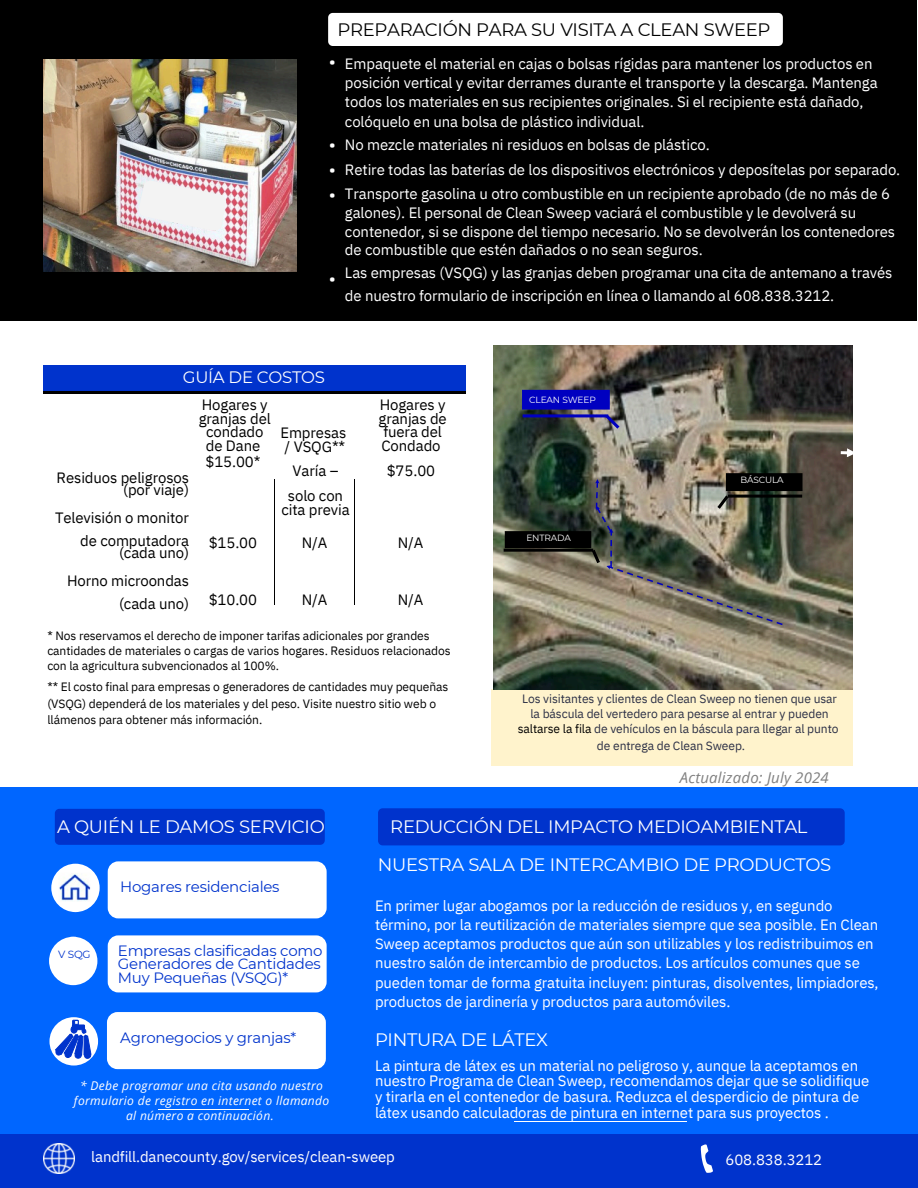
<style>
.page{position:relative;width:918px;height:1188px;background:#fff}
.page>*{position:absolute;margin:0;border:0;box-sizing:border-box;transform-origin:0 0}
.t1{font:18px "Montserrat";letter-spacing:-.015em;color:#fff}
.t2{font:18px "Montserrat";letter-spacing:-.015em;color:#000}
.t3{font:18px/24.8px "IBM Plex Sans";color:#fff;text-align:justify}
.t4{font:16.5px "Montserrat";letter-spacing:-.015em;color:#fff}
.t5{font:15px/19.2px "IBM Plex Sans";letter-spacing:-.005em;color:#fff}
.t6{font:15px/13.5px "IBM Plex Sans";letter-spacing:-.01em;color:#000;text-align:center}
.t7{font:15px/13.5px "Montserrat";letter-spacing:-.015em;color:#03c;text-align:justify}
.t8{font:italic 15px "Open Sans";letter-spacing:.015em;color:#7f7f7f}
.t9{font:12px/14.7px "IBM Plex Sans";letter-spacing:-.01em;color:#000}
.t10{font:12px/14.7px "IBM Plex Sans";letter-spacing:-.01em;color:#2b2f45;text-align:center}
.t11{font:italic 12px/14.7px "Open Sans";letter-spacing:.025em;color:#fff;text-align:center}
.t12{font:10.5px "Montserrat";color:#03c}
.t13{font:9px "Montserrat";letter-spacing:-.015em;color:#fff}
.s1{color:#000}
</style>
<div class="page">
<hr style="left:274px;top:479px;width:1px;height:126px;background:#000">
<div style="left:43px;top:365px;width:423px;height:28px;background:#03c"></div>
<hr style="left:43px;top:392px;width:423px;height:2px;background:#000">
<hr style="left:354px;top:479px;width:1px;height:126px;background:#000">
<div style="left:0;top:0;width:917px;height:321px;background:#000"></div>
<div style="left:0;top:787px;width:918px;height:392px;background:#06f"></div>
<div style="left:109px;top:863px;width:216px;height:54px;background:#fff;border-radius:9px"></div>
<div style="left:108px;top:861px;width:219px;height:57px;border:3px solid #fff;border-radius:9px"></div>
<div style="left:109px;top:937px;width:216px;height:54px;background:#fff;border-radius:9px"></div>
<div style="left:108px;top:935px;width:219px;height:57px;border:3px solid #fff;border-radius:9px"></div>
<div style="left:0;top:1134px;width:918px;height:54px;background:#03c"></div>
<div style="left:492px;top:689px;width:361px;height:76px;background:#fff3cc"></div>
<img style="left:44px;top:1143px;width:30px;height:31px">
<svg style="left:701px;top:1144px;width:12px;height:29px"></svg>
<img style="left:494px;top:345px;width:358px;height:344px">
<div style="left:51px;top:864px;width:49px;height:48px;background:#fff;border-radius:50%"></div>
<div style="left:506px;top:533px;width:84px;height:14px;background:#000"></div>
<div style="left:505px;top:531px;width:86px;height:17px;border:3px solid #000"></div>
<hr style="left:504px;top:549px;width:89px;height:3px;background:#000">
<div style="left:524px;top:391px;width:84px;height:17px;background:#0000c0"></div>
<div style="left:522px;top:390px;width:88px;height:20px;border:3px solid #0000c0"></div>
<hr style="left:523px;top:414px;width:85px;height:3px;background:#0000c0">
<svg style="left:602px;top:412px;width:21px;height:20px"></svg>
<div style="left:727px;top:475px;width:74px;height:15px;background:#000"></div>
<div style="left:726px;top:473px;width:77px;height:18px;border:3px solid #000"></div>
<hr style="left:728px;top:495px;width:74px;height:3px;background:#000">
<svg style="left:841px;top:448px;width:12px;height:9px"></svg>
<img style="left:60px;top:874px;width:29px;height:27px">
<div style="left:49px;top:937px;width:48px;height:48px;background:#fff;border-radius:50%"></div>
<hr style="left:159px;top:1109px;width:90px;height:1px;background:#fff">
<div style="left:49px;top:1017px;width:49px;height:49px;background:#fff;border-radius:50%"></div>
<svg style="left:54px;top:1019px;width:38px;height:40px"></svg>
<div style="left:108px;top:1014px;width:216px;height:54px;background:#fff;border-radius:9px"></div>
<div style="left:107px;top:1012px;width:219px;height:57px;border:3px solid #fff;border-radius:9px"></div>
<div style="left:327px;top:11px;width:457px;height:36px;background:#fff;border-radius:6px"></div>
<div style="left:325px;top:10px;width:461px;height:39px;border:3px solid #000;border-radius:6px"></div>
<img style="left:43px;top:60px;width:254px;height:212px">
<div style="left:55px;top:809px;width:270px;height:36px;background:#03c;border-radius:5px"></div>
<svg style="left:136px;top:179px;width:93px;height:54px;background:#ebdce0"></svg>
<div style="left:378px;top:808px;width:467px;height:37px;background:#03c;border-radius:5px"></div>
<hr style="left:514px;top:1121px;width:173px;height:1px;background:#fff">
<svg style="left:589px;top:479px;width:194px;height:146px;background:#6d6c5d"></svg>
<p class="t2" style="left:337px;top:18px;width:435px">PREPARACIÓN PARA SU VISITA A CLEAN SWEEP</p>
<h3 class="t3" style="left:329px;top:49px;width:9px">•</h3>
<p class="t3" style="left:329px;top:132px;width:9px">• • •</p>
<h5 class="t3" style="left:329px;top:266px;width:9px">•</h5>
<p class="t5" style="left:345px;top:54px;width:534px">Empaquete el material en cajas o bolsas rígidas para mantener los productos en posición vertical y evitar derrames durante el transporte y la descarga. Mantenga todos los materiales en sus recipientes originales. Si el recipiente está dañado, colóquelo en una bolsa de plástico individual.</p>
<p class="t5" style="left:345px;top:132px;width:557px;line-height:24.2px">No mezcle materiales ni residuos en bolsas de plástico.<br>Retire todas las baterías de los dispositivos electrónicos y deposítelas por separado.<br>Transporte gasolina u otro combustible en un recipiente aprobado (de no más de 6</p>
<p class="t5" style="left:345px;top:203px;width:552px;line-height:18.6px">galones). El personal de Clean Sweep vaciará el combustible y le devolverá su contenedor, si se dispone del tiempo necesario. No se devolverán los contenedores de combustible que estén dañados o no sean seguros.</p>
<p class="t5" style="left:345px;top:262px;width:549px;line-height:22.5px">Las empresas (VSQG) y las granjas deben programar una cita de antemano a través de nuestro formulario de inscripción en línea o llamando al 608.838.3212.</p>
<h3 class="t4" style="left:183px;top:367px;width:144px">GUÍA DE COSTOS</h3>
<p class="t6" style="left:199px;top:398px;width:74px">Hogares y granjas del condado de Dane</p>
<p class="t6" style="left:206px;top:454px;width:56px">$15.00*</p>
<h3 class="t6" style="left:280px;top:426px;width:67px">Empresas</h3>
<h3 class="t6" style="left:285px;top:439px;width:62px">/ VSQG**</h3>
<p class="t6" style="left:288px;top:457px;width:57px;line-height:25.8px">Varía – solo con</p>
<p class="t6" style="left:281px;top:503px;width:70px">cita previa</p>
<p class="t6" style="left:57px;top:471px;width:134px;line-height:12.3px;text-align:right">Residuos peligrosos (por viaje)</p>
<p class="t6" style="left:55px;top:506px;width:135px;line-height:22.5px;text-align:right">Televisión o monitor de computadora</p>
<p class="t6" style="left:67px;top:538px;width:124px;line-height:28.2px;text-align:right">(cada uno)<br>Horno microondas</p>
<p class="t6" style="left:119px;top:596px;width:71px">(cada uno)</p>
<h3 class="t6" style="left:209px;top:535px;width:50px">$15.00</h3>
<h3 class="t6" style="left:302px;top:535px;width:27px">N/A</h3>
<h3 class="t6" style="left:209px;top:593px;width:50px">$10.00</h3>
<h2 class="t6" style="left:302px;top:593px;width:27px">N/A</h2>
<h2 class="t6" style="left:379px;top:398px;width:70px">Hogares y granjas de fuera del<br>Condado</h2>
<h2 class="t6" style="left:387px;top:463px;width:50px">$75.00</h2>
<h3 class="t6" style="left:398px;top:535px;width:27px">N/A</h3>
<h2 class="t6" style="left:398px;top:593px;width:27px">N/A</h2>
<h1 class="t9" style="left:47px;top:629px;width:405px">* Nos reservamos el derecho de imponer tarifas adicionales por grandes cantidades de materiales o cargas de varios hogares. Residuos relacionados con la agricultura subvencionados al 100%.</h1>
<h1 class="t9" style="left:47px;top:678px;width:402px;line-height:16.8px">** El costo final para empresas o generadores de cantidades muy pequeñas (VSQG) dependerá de los materiales y del peso. Visite nuestro sitio web o</h1>
<h1 class="t9" style="left:47px;top:712px;width:216px">llámenos para obtener más información.</h1>
<h4 class="t13" style="left:529px;top:394px;width:68px">CLEAN SWEEP</h4>
<p class="t13" style="left:526px;top:532px;width:46px">ENTRADA</p>
<h4 class="t13" style="left:740px;top:475px;width:45px">BÁSCULA</h4>
<p class="t10" style="left:518px;top:691px;width:322px">Los visitantes y clientes de Clean Sweep no tienen que usar la báscula del vertedero para pesarse al entrar y pueden <span class="s1">saltarse la fila</span> de vehículos en la báscula para llegar al punto</p>
<p class="t10" style="left:597px;top:738px;width:150px">de entrega de Clean Sweep.</p>
<p class="t8" style="left:680px;top:767px;width:150px">Actualizado: July 2024</p>
<h3 class="t1" style="left:57px;top:815px;width:269px">A QUIÉN LE DAMOS SERVICIO</h3>
<p class="t12" style="left:58px;top:948px;width:34px">V SQG</p>
<p class="t7" style="left:120px;top:880px;width:161px">Hogares residenciales</p>
<p class="t7" style="left:118px;top:943px;width:206px">Empresas clasificadas como Generadores de Cantidades Muy Pequeñas (VSQG)*</p>
<p class="t7" style="left:120px;top:1031px;width:178px">Agronegocios y granjas*</p>
<h1 class="t1" style="left:390px;top:816px;width:419px">REDUCCIÓN DEL IMPACTO MEDIOAMBIENTAL</h1>
<p class="t1" style="left:378px;top:854px;width:455px">NUESTRA SALA DE INTERCAMBIO DE PRODUCTOS</p>
<p class="t5" style="left:375px;top:896px;width:505px">En primer lugar abogamos por la reducción de residuos y, en segundo término, por la reutilización de materiales siempre que sea posible. En Clean Sweep aceptamos productos que aún son utilizables y los redistribuimos en nuestro salón de intercambio de productos. Los artículos comunes que se pueden tomar de forma gratuita incluyen: pinturas, disolventes, limpiadores, productos de jardinería y productos para automóviles.</p>
<p class="t1" style="left:375px;top:1029px;width:174px">PINTURA DE LÁTEX</p>
<h4 class="t5" style="left:375px;top:1057px;width:496px;line-height:15.8px">La pintura de látex es un material no peligroso y, aunque la aceptamos en nuestro Programa de Clean Sweep, recomendamos dejar que se solidifique y tirarla en el contenedor de basura. Reduzca el desperdicio de pintura de látex usando calculadoras de pintura en internet para sus proyectos .</h4>
<p class="t5" style="left:726px;top:1150px;width:98px">608.838.3212</p>
<h3 class="t11" style="left:74px;top:1078px;width:257px">* Debe programar una cita usando nuestro formulario de registro en internet o llamando al número a continuación.</h3>
<h2 class="t5" style="left:91px;top:1147px;width:305px">landfill.danecounty.gov/services/clean-sweep</h2>
</div>
